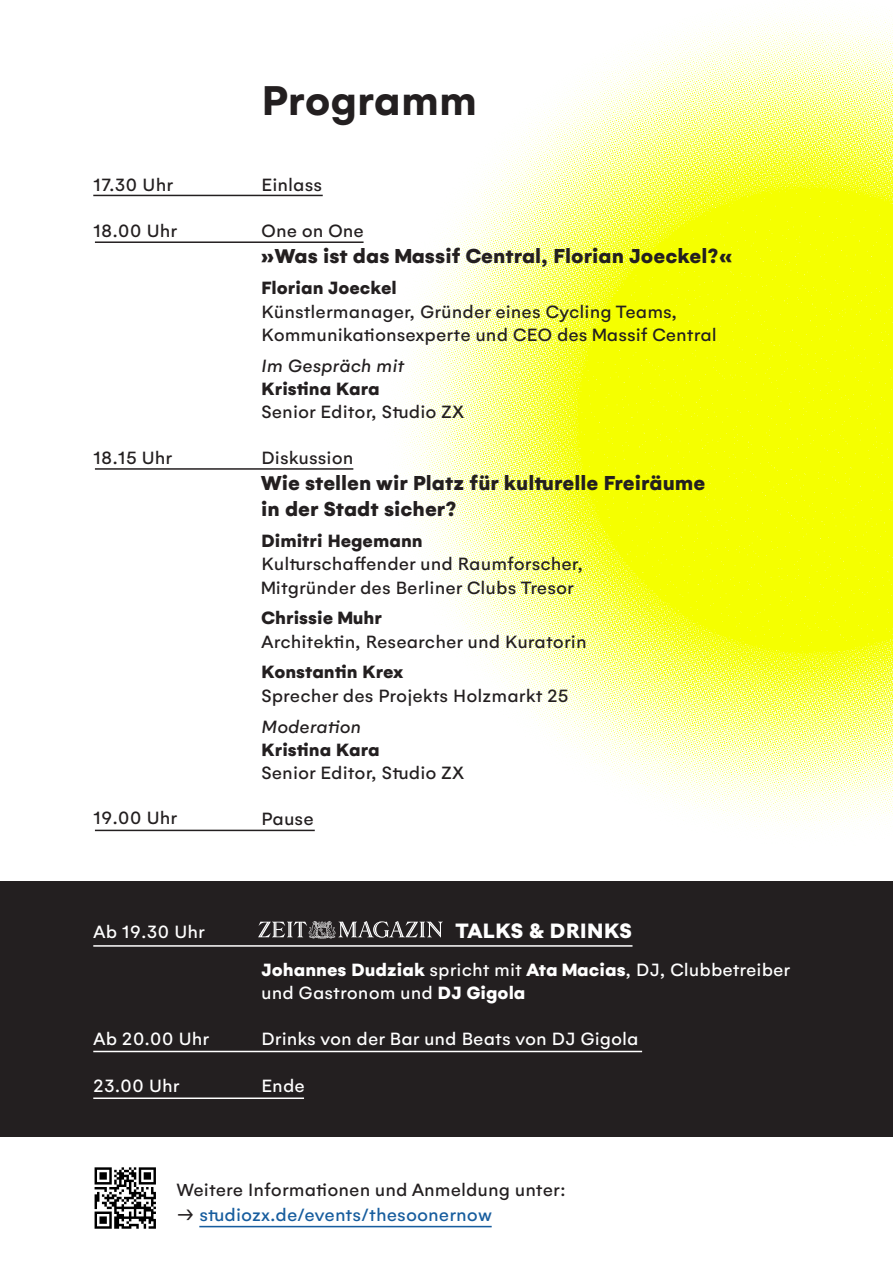
<style>
.page{position:relative;width:893px;height:1263px;background:#fff}
.page>*{position:absolute;margin:0;border:0;box-sizing:border-box;transform-origin:0 0}
.t1{font:700 45px "Gelion";color:#231f20}
.t2{font:900 22.5px "Gelion";color:#fff}
.t3{font:900 21.9px/26.2px "Gelion";color:#231f20}
.t4{font:19.2px/23.1px "Gelion";color:#231f20}
.t5{font:19.2px/23.1px "Gelion";color:#fff}
.t6{font:19.2px "Gelion";color:#175d9e}
.t7{font:italic 19.2px "Gelion";letter-spacing:-.01em;color:#231f20}
.s1{font-weight:900}
.s2{font-style:italic}
.s3{color:#231f20}
</style>
<div class="page">
<img style="left:321px;top:3px;width:572px;height:836px">
<div style="left:0;top:881px;width:893px;height:255px;background:#231f20"></div>
<hr style="left:93px;top:195px;width:230px;height:1px;background:#231f20">
<hr style="left:95px;top:241px;width:269px;height:2px;background:#231f20">
<hr style="left:95px;top:468px;width:258px;height:2px;background:#231f20">
<hr style="left:95px;top:830px;width:220px;height:1px;background:#231f20">
<hr style="left:93px;top:945px;width:539px;height:2px;background:#fff">
<hr style="left:93px;top:1051px;width:549px;height:1px;background:#fff">
<hr style="left:93px;top:1097px;width:211px;height:2px;background:#fff">
<svg style="left:258px;top:921px;width:185px;height:18px"></svg>
<hr style="left:199px;top:1226px;width:293px;height:1px;background:#175d9e">
<svg style="left:94px;top:1167px;width:1px;height:62px"></svg>
<svg style="left:95px;top:1167px;width:61px;height:62px"></svg>
<p class="t4" style="left:93px;top:174px;width:82px">17.30 Uhr</p>
<p class="t4" style="left:93px;top:220px;width:86px">18.00 Uhr</p>
<p class="t4" style="left:93px;top:447px;width:81px">18.15 Uhr</p>
<p class="t4" style="left:93px;top:807px;width:86px">19.00 Uhr</p>
<p class="t5" style="left:93px;top:920px;width:113px">Ab 19.30 Uhr</p>
<p class="t5" style="left:93px;top:1028px;width:118px">Ab 20.00 Uhr</p>
<p class="t5" style="left:93px;top:1075px;width:88px">23.00 Uhr</p>
<p class="t1" style="left:261px;top:74px;width:217px">Programm</p>
<p class="t4" style="left:261px;top:174px;width:63px">Einlass</p>
<p class="t4" style="left:261px;top:220px;width:104px">One on One</p>
<p class="t3" style="left:261px;top:244px;width:472px">»Was ist das Massif Central, Florian Joeckel?«</p>
<p class="t4" style="left:261px;top:277px;width:457px"><span class="s1">Florian Joeckel<br></span>Künstlermanager, Gründer eines Cycling Teams,<br>Kommunikationsexperte und CEO des Massif Central</p>
<p class="t7" style="left:261px;top:354px;width:145px">Im Gespräch mit</p>
<p class="t4" style="left:261px;top:377px;width:204px"><span class="s1">Kristina Kara<br></span>Senior Editor, Studio ZX</p>
<p class="t4" style="left:261px;top:446px;width:94px">Diskussion</p>
<p class="t3" style="left:261px;top:470px;width:446px">Wie stellen wir Platz für kulturelle Freiräume in der Stadt sicher?</p>
<p class="t4" style="left:261px;top:530px;width:324px"><span class="s1">Dimitri Hegemann<br></span>Kulturschaffender und Raumforscher,<br>Mitgründer des Berliner Clubs Tresor</p>
<p class="t4" style="left:261px;top:607px;width:327px"><span class="s1">Chrissie Muhr<br></span>Architektin, Researcher und Kuratorin</p>
<p class="t4" style="left:261px;top:661px;width:309px"><span class="s1">Konstantin Krex<br></span>Sprecher des Projekts Holzmarkt 25</p>
<p class="t4" style="left:261px;top:715px;width:204px"><span class="s2">Moderation<br></span><span class="s1">Kristina Kara<br></span>Senior Editor, Studio ZX</p>
<p class="t4" style="left:261px;top:807px;width:54px">Pause</p>
<p class="t2" style="left:455px;top:917px;width:178px">TALKS &amp; DRINKS</p>
<p class="t5" style="left:261px;top:959px;width:531px"><span class="s1">Johannes Dudziak</span> spricht mit <span class="s1">Ata Macias</span>, DJ, Clubbetreiber und Gastronom und <span class="s1">DJ Gigola</span></p>
<p class="t5" style="left:261px;top:1028px;width:379px">Drinks von der Bar und Beats von DJ Gigola</p>
<p class="t5" style="left:261px;top:1074px;width:45px">Ende</p>
<p class="t4" style="left:176px;top:1178px;width:391px">Weitere Informationen und Anmeldung unter:</p>
<p class="t6" style="left:176px;top:1203px;width:317px"><span class="s3">→</span> studiozx.de/events/thesoonernow</p>
</div>
